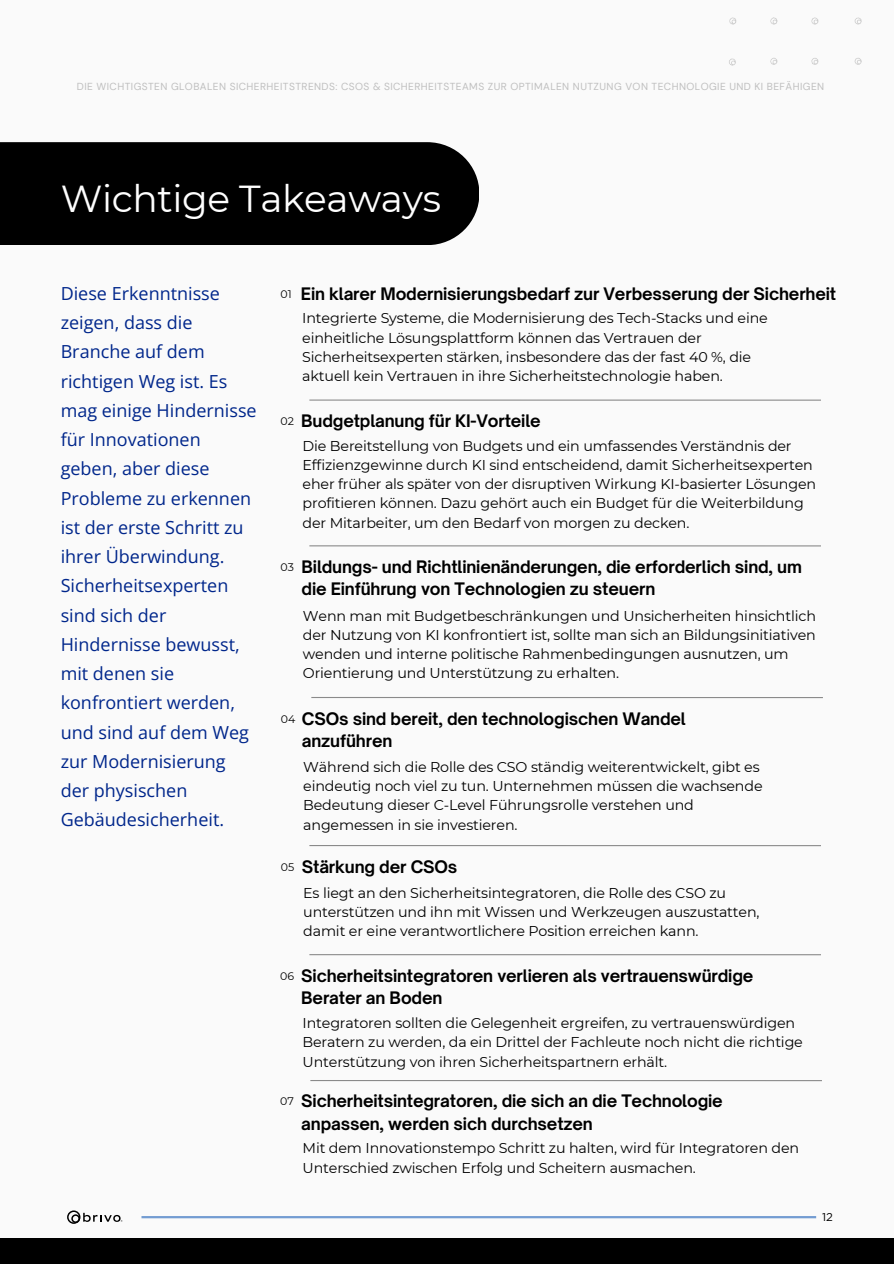
<style>
.page{position:relative;width:894px;height:1264px;background:#fff}
.page>*{position:absolute;margin:0;border:0;box-sizing:border-box;transform-origin:0 0}
.t1{font:37.5px "Montserrat";letter-spacing:-.01em;color:#fff}
.t2{font:18px/29.2px "Open Sans";color:#00268b}
.t3{font:700 16.5px/22.5px "Open Sauce One";letter-spacing:-.01em;color:#000}
.t4{font:14.25px/19.2px "Montserrat";letter-spacing:-.01em;color:#000}
.t5{font:11.25px "Gotham";color:#000}
.t6{font:10.95px "Montserrat";letter-spacing:-.01em;color:#000}
.t7{font:10.2px "DM Sans";letter-spacing:.045em;color:#bfbfbf}
</style>
<div class="page">
<div style="left:0;top:0;width:893px;height:1263px;background:#fafafa"></div>
<img style="left:729px;top:17px;width:133px;height:49px">
<hr style="left:141px;top:1215px;width:674px;height:3px;background:#739cd2">
<svg style="left:67px;top:1210px;width:55px;height:13px"></svg>
<div style="left:0;top:1238px;width:893px;height:25px;background:#000"></div>
<div style="left:0;top:142px;width:479px;height:103px;background:#000"></div>
<hr style="left:309px;top:399px;width:511px;height:2px;background:#000">
<hr style="left:309px;top:545px;width:511px;height:1px;background:#000">
<hr style="left:311px;top:697px;width:511px;height:1px;background:#000">
<hr style="left:309px;top:845px;width:511px;height:1px;background:#000">
<hr style="left:309px;top:954px;width:511px;height:1px;background:#000">
<hr style="left:310px;top:1079px;width:511px;height:2px;background:#000">
<p class="t7" style="left:77px;top:80px;width:748px">DIE WICHTIGSTEN GLOBALEN SICHERHEITSTRENDS: CSOS &amp; SICHERHEITSTEAMS ZUR OPTIMALEN NUTZUNG VON TECHNOLOGIE UND KI BEFÄHIGEN</p>
<h1 class="t1" style="left:61px;top:176px;width:382px">Wichtige Takeaways</h1>
<p class="t2" style="left:61px;top:278px;width:197px">Diese Erkenntnisse zeigen, dass die<br>Branche auf dem richtigen Weg ist. Es mag einige Hindernisse für Innovationen geben, aber diese<br>Probleme zu erkennen ist der erste Schritt zu ihrer Überwindung.<br>Sicherheitsexperten sind sich der<br>Hindernisse bewusst, mit denen sie konfrontiert werden, und sind auf dem Weg zur Modernisierung der physischen<br>Gebäudesicherheit.</p>
<p class="t6" style="left:280px;top:288px;width:13px">01</p>
<p class="t3" style="left:301px;top:282px;width:536px">Ein klarer Modernisierungsbedarf zur Verbesserung der Sicherheit</p>
<p class="t4" style="left:302px;top:309px;width:467px">Integrierte Systeme, die Modernisierung des Tech-Stacks und eine einheitliche Lösungsplattform können das Vertrauen der Sicherheitsexperten stärken, insbesondere das der fast 40 %, die aktuell kein Vertrauen in ihre Sicherheitstechnologie haben.</p>
<p class="t6" style="left:280px;top:414px;width:15px">02</p>
<p class="t3" style="left:301px;top:409px;width:241px">Budgetplanung für KI-Vorteile</p>
<p class="t4" style="left:302px;top:436px;width:515px">Die Bereitstellung von Budgets und ein umfassendes Verständnis der Effizienzgewinne durch KI sind entscheidend, damit Sicherheitsexperten eher früher als später von der disruptiven Wirkung KI-basierter Lösungen profitieren können. Dazu gehört auch ein Budget für die Weiterbildung der Mitarbeiter, um den Bedarf von morgen zu decken.</p>
<p class="t6" style="left:280px;top:560px;width:15px">03</p>
<p class="t3" style="left:301px;top:555px;width:502px">Bildungs- und Richtlinienänderungen, die erforderlich sind, um die Einführung von Technologien zu steuern</p>
<p class="t4" style="left:303px;top:606px;width:514px">Wenn man mit Budgetbeschränkungen und Unsicherheiten hinsichtlich der Nutzung von KI konfrontiert ist, sollte man sich an Bildungsinitiativen wenden und interne politische Rahmenbedingungen ausnutzen, um Orientierung und Unterstützung zu erhalten.</p>
<p class="t3" style="left:302px;top:707px;width:385px">CSOs sind bereit, den technologischen Wandel anzuführen</p>
<p class="t6" style="left:281px;top:712px;width:16px">04</p>
<p class="t4" style="left:303px;top:757px;width:460px">Während sich die Rolle des CSO ständig weiterentwickelt, gibt es eindeutig noch viel zu tun. Unternehmen müssen die wachsende Bedeutung dieser C-Level Führungsrolle verstehen und angemessen in sie investieren.</p>
<p class="t6" style="left:281px;top:860px;width:15px">05</p>
<p class="t3" style="left:302px;top:855px;width:157px">Stärkung der CSOs</p>
<p class="t4" style="left:303px;top:883px;width:457px">Es liegt an den Sicherheitsintegratoren, die Rolle des CSO zu unterstützen und ihn mit Wissen und Werkzeugen auszustatten, damit er eine verantwortlichere Position erreichen kann.</p>
<p class="t6" style="left:280px;top:969px;width:15px">06</p>
<p class="t3" style="left:301px;top:964px;width:453px">Sicherheitsintegratoren verlieren als vertrauenswürdige<br>Berater an Boden</p>
<p class="t4" style="left:302px;top:1013px;width:501px">Integratoren sollten die Gelegenheit ergreifen, zu vertrauenswürdigen<br>Beratern zu werden, da ein Drittel der Fachleute noch nicht die richtige<br>Unterstützung von ihren Sicherheitspartnern erhält.</p>
<p class="t6" style="left:280px;top:1094px;width:15px">07</p>
<p class="t3" style="left:301px;top:1089px;width:423px">Sicherheitsintegratoren, die sich an die Technologie anpassen, werden sich durchsetzen</p>
<p class="t4" style="left:302px;top:1138px;width:498px">Mit dem Innovationstempo Schritt zu halten, wird für Integratoren den<br>Unterschied zwischen Erfolg und Scheitern ausmachen.</p>
<p class="t5" style="left:821px;top:1210px;width:12px">12</p>
</div>
